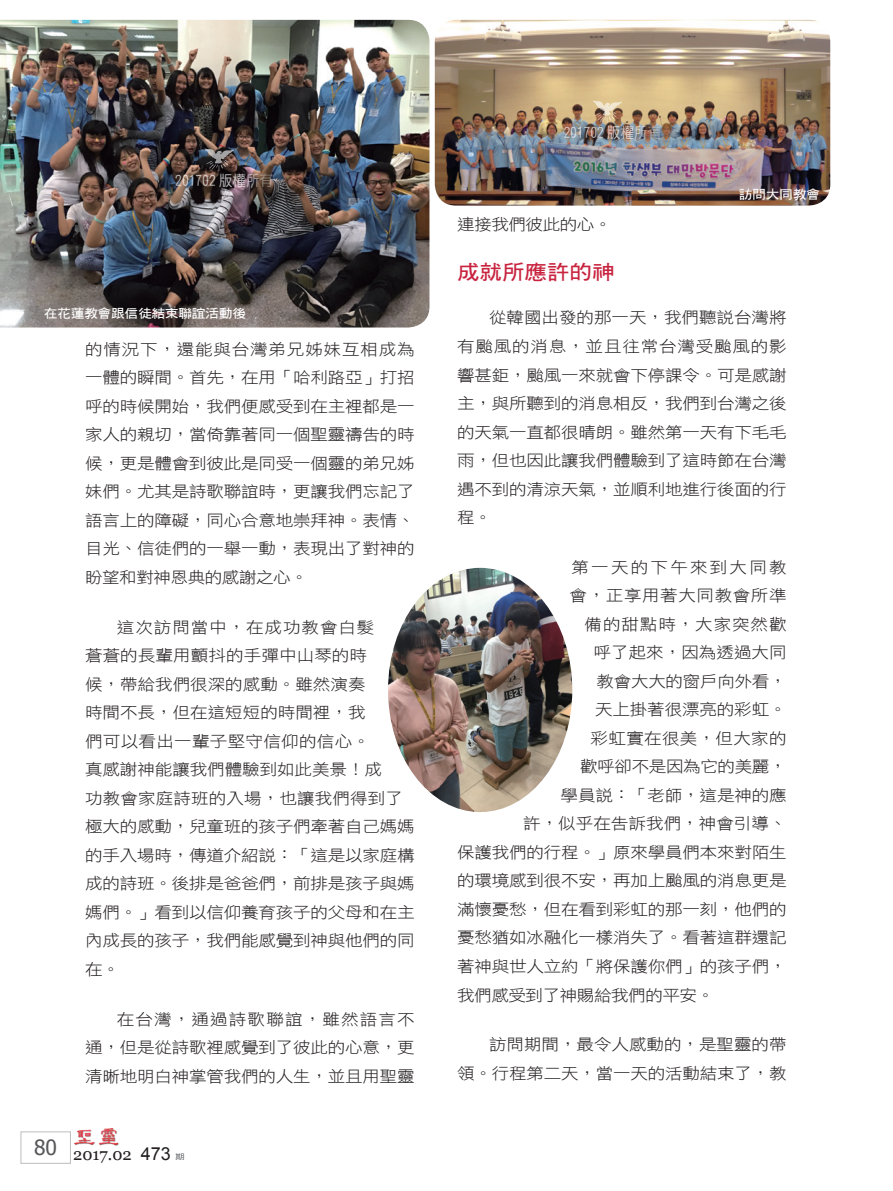
<style>
.page{position:relative;width:893px;height:1191px;background:#fff}
.page>*{position:absolute;margin:0;border:0;box-sizing:border-box;transform-origin:0 0}
.大標{font:20.25px "DF Hei W7 WIN BF";color:#c8233f;scale:1.11 1}
.t1{font:16.5px "Georgia";color:#231f20}
.t2{font:15.75px/28.5px "DF Hei W3 WIN BF";letter-spacing:-.01em;color:#231f20;text-align:justify;scale:1.11 1}
.t3{font:15.75px "DF Hei W3 WIN BF";letter-spacing:.035em;color:#231f20;scale:1.11 1}
.t4{font:15.75px "DF Hei W3 WIN BF";letter-spacing:.125em;color:#231f20;scale:1.11 1}
.t5{font:15.75px "DF Hei W3 WIN BF";letter-spacing:.05em;color:#231f20;scale:1.11 1}
.t6{font:15.75px "DF Hei W3 WIN BF";letter-spacing:.015em;color:#231f20;scale:1.11 1}
.t7{font:15px "DF Yuan W5 WIN BF";color:#fff;scale:.9 1}
.圖說{font:12.45px "DF Hei W7 WIN BF";letter-spacing:-.025em;color:#fff;scale:1.11 1}
.t8{font:7.5px "DF Hei W5 WIN BF";color:#57585a;scale:1.25 1}
.s1{font-family:"Arial";font-size:18px}
</style>
<div class="page">
<div style="left:21px;top:1131px;width:50px;height:32px;border:1px solid #bcbdc0"></div>
<img style="left:74px;top:1128px;width:44px;height:17px">
<img style="left:435px;top:20px;width:395px;height:186px">
<img style="left:388px;top:568px;width:184px;height:244px">
<img style="left:0;top:20px;width:429px;height:307px">
<svg style="left:593px;top:101px;width:29px;height:22px"></svg>
<svg style="left:205px;top:148px;width:29px;height:23px"></svg>
<p class="t7" style="left:175px;top:173px;width:110px">201702 版權所有</p>
<p class="圖說" style="left:44px;top:307px;width:184px">在花蓮教會跟信徒結束聯誼活動後</p>
<p class="t2" style="left:85px;top:335px;width:298px">的情況下，還能與台灣弟兄姊妹互相成為一體的瞬間。首先，在用「哈利路亞」打招呼的時候開始，我們便感受到在主裡都是一家人的親切，當倚靠著同一個聖靈禱告的時候，更是體會到彼此是同受一個靈的弟兄姊妹們。尤其是詩歌聯誼時，更讓我們忘記了語言上的障礙，同心合意地崇拜神。表情、目光、信徒們的一舉一動，表現出了對神的盼望和對神恩典的感謝之心。</p>
<p class="t2" style="left:85px;top:612px;width:298px;text-align:left;text-indent:32px">這次訪問當中，在成功教會白髮<br>蒼蒼的長輩用顫抖的手彈中山琴的時<br>候，帶給我們很深的感動。雖然演奏<br>時間不長，但在這短短的時間裡，我<br>們可以看出一輩子堅守信仰的信心。<br>真感謝神能讓我們體驗到如此美景！成<br>功教會家庭詩班的入場，也讓我們得到了極大的感動，兒童班的孩子們牽著自己媽媽的手入場時，傳道介紹說：「這是以家庭構成的詩班。後排是爸爸們，前排是孩子與媽媽們。」看到以信仰養育孩子的父母和在主內成長的孩子，我們能感覺到神與他們的同在。</p>
<p class="t2" style="left:85px;top:1004px;width:298px;text-indent:32px">在台灣，通過詩歌聯誼，雖然語言不通，但是從詩歌裡感覺到了彼此的心意，更清晰地明白神掌管我們的人生，並且用聖靈</p>
<p class="t1" style="left:34px;top:1144px;width:138px"><sup>80</sup> 2017.02 <span class="s1">473</span></p>
<p class="t8" style="left:175px;top:1152px;width:9px">期</p>
<p class="t7" style="left:563px;top:125px;width:110px">201702 版權所有</p>
<p class="圖說" style="left:739px;top:188px;width:75px">訪問大同教會</p>
<p class="t2" style="left:457px;top:210px;width:141px">連接我們彼此的心。</p>
<p class="大標" style="left:457px;top:262px;width:143px">成就所應許的神</p>
<p class="t2" style="left:457px;top:303px;width:298px;text-indent:32px">從韓國出發的那一天，我們聽說台灣將有颱風的消息，並且往常台灣受颱風的影響甚鉅，颱風一來就會下停課令。可是感謝主，與所聽到的消息相反，我們到台灣之後的天氣一直都很晴朗。雖然第一天有下毛毛雨，但也因此讓我們體驗到了這時節在台灣遇不到的清涼天氣，並順利地進行後面的行程。</p>
<p class="t4" style="left:571px;top:559px;width:195px">第一天的下午來到大同教</p>
<p class="t3" style="left:570px;top:588px;width:197px">會，正享用著大同教會所準</p>
<p class="t5" style="left:585px;top:616px;width:183px">備的甜點時，大家突然歡</p>
<p class="t2" style="left:594px;top:638px;width:175px">呼了起來，因為透過大同</p>
<p class="t2" style="left:597px;top:667px;width:173px">教會大大的窗戶向外看，</p>
<p class="t2" style="left:595px;top:695px;width:174px">天上掛著很漂亮的彩虹。</p>
<p class="t6" style="left:591px;top:730px;width:178px">彩虹實在很美，但大家的</p>
<p class="t2" style="left:580px;top:752px;width:188px">歡呼卻不是因為它的美麗，</p>
<p class="t2" style="left:561px;top:781px;width:205px">學員說：「老師，這是神的應</p>
<p class="t2" style="left:523px;top:809px;width:239px">許，似乎在告訴我們，神會引導、</p>
<p class="t2" style="left:457px;top:838px;width:298px">保護我們的行程。」原來學員們本來對陌生</p>
<p class="t2" style="left:457px;top:866px;width:298px">的環境感到很不安，再加上颱風的消息更是</p>
<p class="t2" style="left:457px;top:895px;width:298px">滿懷憂愁，但在看到彩虹的那一刻，他們的</p>
<p class="t2" style="left:457px;top:923px;width:298px">憂愁猶如冰融化一樣消失了。看著這群還記</p>
<p class="t2" style="left:457px;top:952px;width:298px">著神與世人立約「將保護你們」的孩子們，</p>
<p class="t2" style="left:457px;top:980px;width:233px">我們感受到了神賜給我們的平安。</p>
<p class="t2" style="left:457px;top:1030px;width:298px;text-align:right">訪問期間，最令人感動的，是聖靈的帶<br>領。行程第二天，當一天的活動結束了，教</p>
</div>
